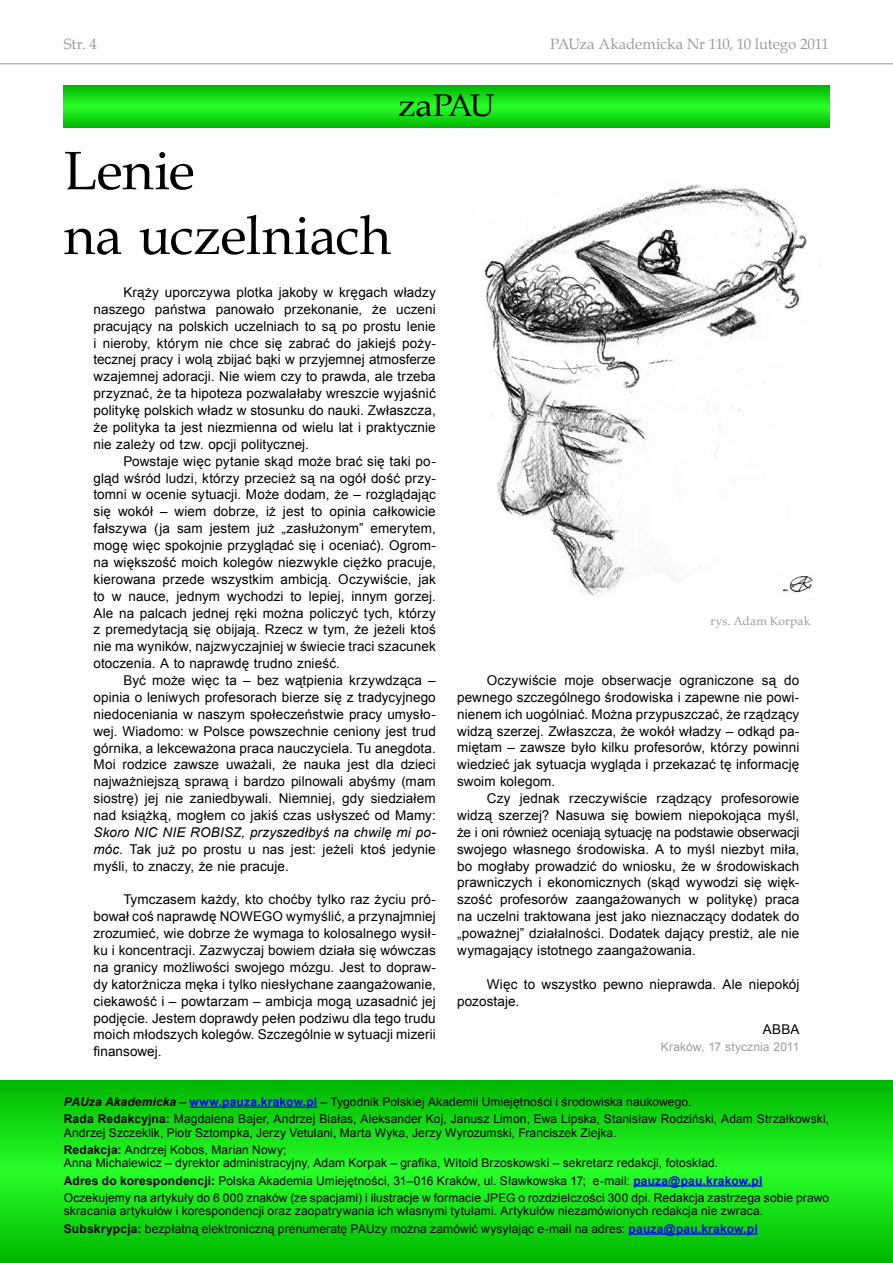
<style>
.page{position:relative;width:893px;height:1263px;background:#fff}
.page>*{position:absolute;margin:0;border:0;box-sizing:border-box;transform-origin:0 0}
.t1{font:54px/64.8px "Book Antiqua";letter-spacing:-.005em;color:#000}
.t2{font:31.5px "Book Antiqua";letter-spacing:-.04em;color:#000;scale:1.1 1}
.t3{font:15px "Book Antiqua";letter-spacing:-.01em;color:#9c9d9f}
.t4{font:13.5px/16.8px "Arial";letter-spacing:.01em;color:#000;text-align:justify}
.t5{font:12px/17.4px "Arial";letter-spacing:.01em;color:#000}
.t6{font:12px "Arial";letter-spacing:.01em;color:#9c9d9f}
.t7{font:12px "Book Antiqua";letter-spacing:.01em;color:#9c9d9f}
.s1{font-style:italic}
.s2{font-weight:700;font-style:italic}
.s3{font-weight:700;color:#00f}
.s4{font-weight:700}
</style>
<div class="page">
<hr style="left:0;top:63px;width:893px;height:1px;background:#9c9d9f">
<svg style="left:0;top:1080px;width:893px;height:183px;background:#14d914"></svg>
<hr style="left:190px;top:1106px;width:127px;height:2px;background:#00f">
<hr style="left:633px;top:1185px;width:129px;height:1px;background:#00f">
<hr style="left:629px;top:1233px;width:129px;height:2px;background:#00f">
<svg style="left:64px;top:85px;width:765px;height:43px;background:#13d913"></svg>
<img style="left:484px;top:184px;width:329px;height:412px">
<p class="t3" style="left:64px;top:34px;width:35px">Str. 4</p>
<p class="t3" style="left:550px;top:34px;width:280px">PAUza Akademicka Nr 110, 10 lutego 2011</p>
<h2 class="t2" style="left:398px;top:84px;width:89px">zaPAU</h2>
<h1 class="t1" style="left:64px;top:137px;width:329px">Lenie<br>na uczelniach</h1>
<p class="t4" style="left:94px;top:284px;width:344px;text-indent:30px">Krąży uporczywa plotka jakoby w kręgach władzy naszego państwa panowało przekonanie, że uczeni pracujący na polskich uczelniach to są po prostu lenie i nieroby, którym nie chce się zabrać do jakiejś poży&shy;tecznej pracy i wolą zbijać bąki w przyjemnej atmosferze wzajemnej adoracji. Nie wiem czy to prawda, ale trzeba przyznać, że ta hipoteza pozwalałaby wreszcie wyjaśnić politykę polskich władz w stosunku do nauki. Zwłaszcza, że polityka ta jest niezmienna od wielu lat i praktycznie nie zależy od tzw. opcji politycznej.</p>
<p class="t4" style="left:94px;top:453px;width:344px;text-indent:30px">Powstaje więc pytanie skąd może brać się taki po&shy;gląd wśród ludzi, którzy przecież są na ogół dość przy&shy;tomni w ocenie sytuacji. Może dodam, że – rozglądając się wokół – wiem dobrze, iż jest to opinia całkowicie fałszywa (ja sam jestem już „zasłużonym” emerytem, mogę więc spokojnie przyglądać się i oceniać). Ogrom&shy;na większość moich kolegów niezwykle ciężko pracuje, kierowana przede wszystkim ambicją. Oczywiście, jak to w nauce, jednym wychodzi to lepiej, innym gorzej.<br>Ale na palcach jednej ręki można policzyć tych, którzy z premedytacją się obijają. Rzecz w tym, że jeżeli ktoś nie ma wyników, najzwyczajniej w świecie traci szacunek otoczenia. A to naprawdę trudno znieść.</p>
<p class="t4" style="left:94px;top:672px;width:344px;text-indent:30px">Być może więc ta – bez wątpienia krzywdząca – opinia o leniwych profesorach bierze się z tradycyjnego niedoceniania w naszym społeczeństwie pracy umysło&shy;wej. Wiadomo: w Polsce powszechnie ceniony jest trud górnika, a lekceważona praca nauczyciela. Tu anegdota.<br>Moi rodzice zawsze uważali, że nauka jest dla dzieci najważniejszą sprawą i bardzo pilnowali abyśmy (mam siostrę) jej nie zaniedbywali. Niemniej, gdy siedziałem nad książką, mogłem co jakiś czas usłyszeć od Mamy:</p>
<p class="t4" style="left:94px;top:824px;width:344px"><span class="s1">Skoro NIC NIE ROBISZ, przyszedłbyś na chwilę mi po&shy;móc</span>. Tak już po prostu u nas jest: jeżeli ktoś jedynie myśli, to znaczy, że nie pracuje.</p>
<p class="t4" style="left:94px;top:891px;width:344px;text-indent:30px">Tymczasem każdy, kto choćby tylko raz życiu pró&shy;bował coś naprawdę NOWEGO wymyślić, a przynajmniej zrozumieć, wie dobrze że wymaga to kolosalnego wysił&shy;ku i koncentracji. Zazwyczaj bowiem działa się wówczas na granicy możliwości swojego mózgu. Jest to dopraw&shy;dy katorżnicza męka i tylko niesłychane zaangażowanie, ciekawość i – powtarzam – ambicja mogą uzasadnić jej podjęcie. Jestem doprawdy pełen podziwu dla tego trudu moich młodszych kolegów. Szczególnie w sytuacji mizerii finansowej.</p>
<p class="t7" style="left:710px;top:612px;width:102px">rys. Adam Korpak</p>
<p class="t4" style="left:457px;top:672px;width:344px;text-indent:30px">Oczywiście moje obserwacje ograniczone są do pewnego szczególnego środowiska i zapewne nie powi&shy;nienem ich uogólniać. Można przypuszczać, że rządzący widzą szerzej. Zwłaszcza, że wokół władzy – odkąd pa&shy;miętam – zawsze było kilku profesorów, którzy powinni wiedzieć jak sytuacja wygląda i przekazać tę informację swoim kolegom.</p>
<p class="t4" style="left:457px;top:790px;width:344px;text-indent:30px">Czy jednak rzeczywiście rządzący profesorowie widzą szerzej? Nasuwa się bowiem niepokojąca myśl, że i oni również oceniają sytuację na podstawie obserwacji swojego własnego środowiska. A to myśl niezbyt miła, bo mogłaby prowadzić do wniosku, że w środowiskach prawniczych i ekonomicznych (skąd wywodzi się więk&shy;szość profesorów zaangażowanych w politykę) praca na uczelni traktowana jest jako nieznaczący dodatek do „poważnej” działalności. Dodatek dający prestiż, ale nie wymagający istotnego zaangażowania.</p>
<p class="t4" style="left:457px;top:976px;width:344px;text-indent:30px">Więc to wszystko pewno nieprawda. Ale niepokój pozostaje.</p>
<p class="t4" style="left:763px;top:1021px;width:38px">ABBA</p>
<p class="t6" style="left:661px;top:1039px;width:140px">Kraków, 17 stycznia 2011</p>
<p class="t5" style="left:64px;top:1093px;width:767px"><span class="s2">PAUza Akademicka</span> – <span class="s3">www.pauza.krakow.pl</span> – Tygodnik Polskiej Akademii Umiejętności i środowiska naukowego.<br><span class="s4">Rada Redakcyjna:</span> Magdalena Bajer, Andrzej Białas, Aleksander Koj, Janusz Limon, Ewa Lipska, Stanisław Rodziński, Adam Strzałkowski,</p>
<p class="t5" style="left:64px;top:1124px;width:554px">Andrzej Szczeklik, Piotr Sztompka, Jerzy Vetulani, Marta Wyka, Jerzy Wyrozumski, Franciszek Ziejka.<br><span class="s4">Redakcja:</span> Andrzej Kobos, Marian Nowy;</p>
<p class="t5" style="left:64px;top:1154px;width:767px">Anna Michalewicz – dyrektor administracyjny, Adam Korpak – grafika, Witold Brzoskowski – sekretarz redakcji, fotoskład.<br><span class="s4">Adres do korespondencji:</span> Polska Akademia Umiejętności, 31–016 Kraków, ul. Sławkowska 17; e-mail: <span class="s3">pauza@pau.krakow.pl<br></span>Oczekujemy na artykuły do 6 000 znaków (ze spacjami) i ilustracje w formacie JPEG o rozdzielczości 300 dpi. Redakcja zastrzega sobie prawo</p>
<p class="t5" style="left:64px;top:1202px;width:701px">skracania artykułów i korespondencji oraz zaopatrywania ich własnymi tytułami. Artykułów niezamówionych redakcja nie zwraca.<br><span class="s4">Subskrypcja:</span> bezpłatną elektroniczną prenumeratę PAUzy można zamówić wysyłając e-mail na adres: <span class="s3">pauza@pau.krakow.pl</span></p>
</div>
